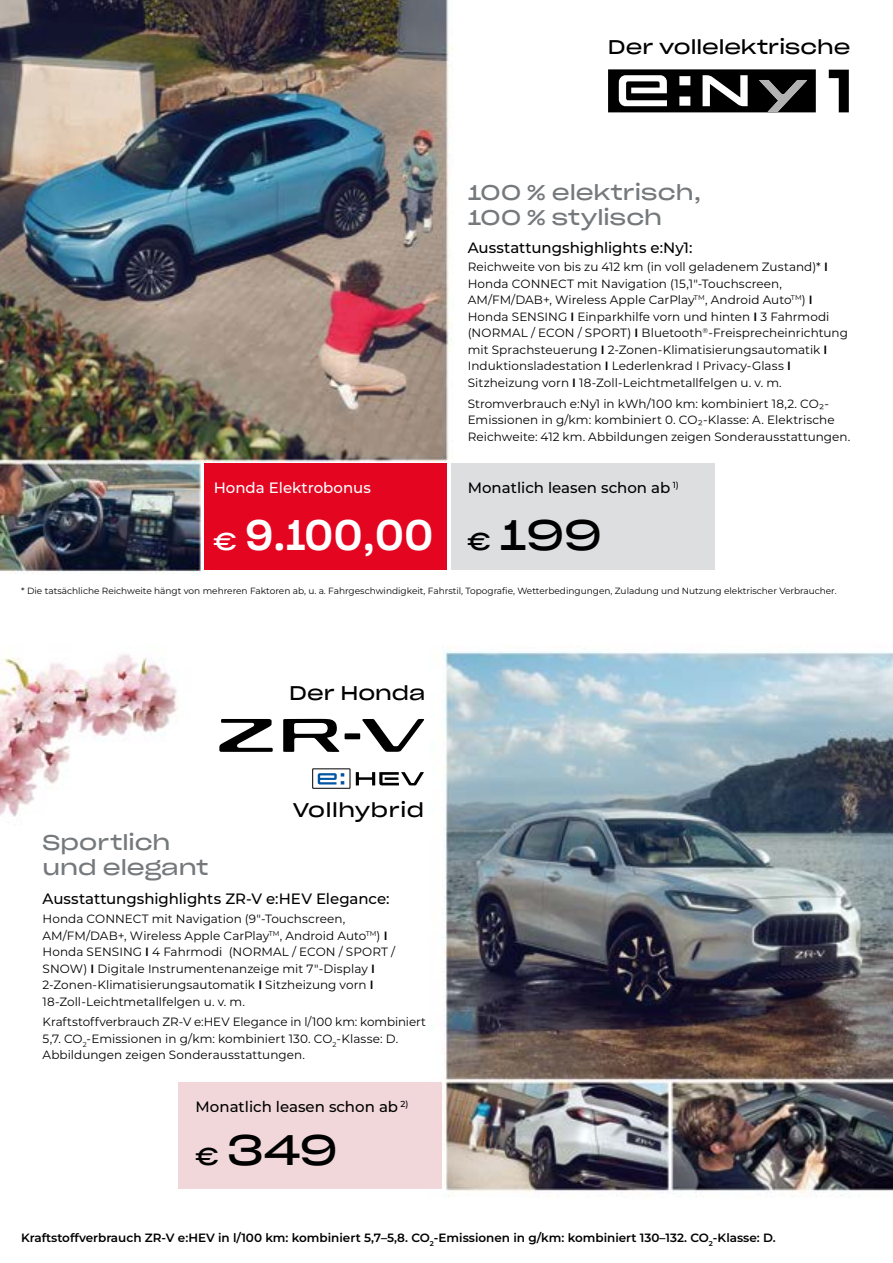
<style>
.page{position:relative;width:893px;height:1263px;background:#fff}
.page>*{position:absolute;margin:0;border:0;box-sizing:border-box;transform-origin:0 0}
.t1{font:42px "Sharp Grotesk Medium 20";color:#fff}
.t2{font:42px "Sharp Grotesk Book 25";color:#000}
.t3{font:21px/25.2px "Sharp Grotesk Book 25";color:#75797c}
.t4{font:19.5px "Sharp Grotesk Book 25";color:#000}
.t5{font:19.5px "Sharp Grotesk Book 25";letter-spacing:.03em;color:#000}
.t6{font:500 15px "Montserrat";color:#000}
.t7{font:500 15px "Montserrat";color:#fff}
.t8{font:12px/16.5px "Montserrat";letter-spacing:.005em;color:#000}
.t9{font:600 12px "Montserrat";color:#000}
.t10{font:9px "Montserrat";color:#000}
.s1{font-family:"Sharp Grotesk Book 25";font-size:24px}
.s2{font-weight:600}
.s3{font-size:24px}
</style>
<div class="page">
<img style="left:0;top:0;width:893px;height:1197px">
<div style="left:204px;top:463px;width:242px;height:107px;background:#e40521"></div>
<div style="left:179px;top:1082px;width:263px;height:106px;background:#f1d7da"></div>
<svg style="left:608px;top:69px;width:208px;height:43px"></svg>
<svg style="left:829px;top:70px;width:20px;height:42px"></svg>
<svg style="left:219px;top:719px;width:54px;height:33px"></svg>
<svg style="left:345px;top:719px;width:79px;height:33px"></svg>
<svg style="left:283px;top:719px;width:56px;height:33px"></svg>
<div style="left:313px;top:769px;width:37px;height:19px;background:#fff"></div>
<div style="left:312px;top:768px;width:38px;height:21px;border:1px solid #000"></div>
<svg style="left:318px;top:773px;width:26px;height:11px"></svg>
<svg style="left:356px;top:772px;width:68px;height:13px"></svg>
<div style="left:451px;top:463px;width:263px;height:107px;background:#dddee0"></div>
<h3 class="t4" style="left:608px;top:30px;width:244px">Der vollelektrische</h3>
<h2 class="t3" style="left:468px;top:178px;width:235px">100 % elektrisch,<br>100 % stylisch</h2>
<p class="t7" style="left:214px;top:477px;width:159px">Honda Elektrobonus</p>
<h1 class="t1" style="left:214px;top:500px;width:221px"><span class="s1">€</span> 9.100,00</h1>
<p class="t6" style="left:468px;top:237px;width:226px">Ausstattungshighlights e:Ny1:</p>
<p class="t8" style="left:468px;top:258px;width:382px">Reichweite von bis zu 412 km (in voll geladenem Zustand)* <span class="s2">I </span>Honda CONNECT mit Navigation (15,1"-Touchscreen, AM/FM/DAB+, Wireless Apple CarPlay<sup>TM</sup>, Android Auto<sup>TM</sup>) <span class="s2">I </span>Honda SENSING <span class="s2">I</span> Einparkhilfe vorn und hinten <span class="s2">I</span> 3 Fahrmodi (NORMAL / ECON / SPORT) <span class="s2">I</span> Bluetooth<sup>®</sup>-Freisprecheinrichtung mit Sprachsteuerung <span class="s2">I</span> 2-Zonen-Klimatisierungsautomatik <span class="s2">I </span>Induktionsladestation <span class="s2">I</span> Lederlenkrad I Privacy-Glass <span class="s2">I </span>Sitzheizung vorn <span class="s2">I</span> 18-Zoll-Leichtmetallfelgen u. v. m.</p>
<p class="t8" style="left:468px;top:395px;width:384px">Stromverbrauch e:Ny1 in kWh/100 km: kombiniert 18,2. CO₂-<br>Emissionen in g/km: kombiniert 0. CO₂-Klasse: A. Elektrische<br>Reichweite: 412 km. Abbildungen zeigen Sonderausstattungen.</p>
<p class="t6" style="left:468px;top:477px;width:213px">Monatlich leasen schon ab <sup>1)</sup></p>
<h1 class="t2" style="left:468px;top:499px;width:135px"><span class="s3">€</span> 199</h1>
<p class="t10" style="left:21px;top:585px;width:817px">* Die tatsächliche Reichweite hängt von mehreren Faktoren ab, u. a. Fahrgeschwindigkeit, Fahrstil, Topografie, Wetterbedingungen, Zuladung und Nutzung elektrischer Verbraucher.</p>
<h3 class="t4" style="left:289px;top:676px;width:137px">Der Honda</h3>
<h3 class="t5" style="left:293px;top:793px;width:133px">Vollhybrid</h3>
<h2 class="t3" style="left:43px;top:828px;width:167px">Sportlich und elegant</h2>
<p class="t6" style="left:43px;top:888px;width:349px">Ausstattungshighlights ZR-V e:HEV Elegance:</p>
<p class="t8" style="left:43px;top:910px;width:354px">Honda CONNECT mit Navigation (9"-Touchscreen, AM/FM/DAB+, Wireless Apple CarPlay<sup>TM</sup>, Android Auto<sup>TM</sup>) <span class="s2">I </span>Honda SENSING <span class="s2">I</span> 4 Fahrmodi (NORMAL / ECON / SPORT / SNOW) <span class="s2">I</span> Digitale Instrumentenanzeige mit 7"-Display <span class="s2">I </span>2-Zonen-Klimatisierungsautomatik <span class="s2">I</span> Sitzheizung vorn <span class="s2">I </span>18-Zoll-Leichtmetallfelgen u. v. m.</p>
<p class="t8" style="left:43px;top:1013px;width:385px">Kraftstoffverbrauch ZR-V e:HEV Elegance in l/100 km: kombiniert<br>5,7. CO<sub>2</sub>-Emissionen in g/km: kombiniert 130. CO<sub>2</sub>-Klasse: D.<br>Abbildungen zeigen Sonderausstattungen.</p>
<p class="t6" style="left:196px;top:1096px;width:214px">Monatlich leasen schon ab <sup>2)</sup></p>
<h1 class="t2" style="left:196px;top:1113px;width:143px"><span class="s3">€</span> 349</h1>
<p class="t9" style="left:21px;top:1229px;width:756px">Kraftstoffverbrauch ZR-V e:HEV in l/100 km: kombiniert 5,7–5,8. CO<sub>2</sub>-Emissionen in g/km: kombiniert 130–132. CO<sub>2</sub>-Klasse: D.</p>
</div>
